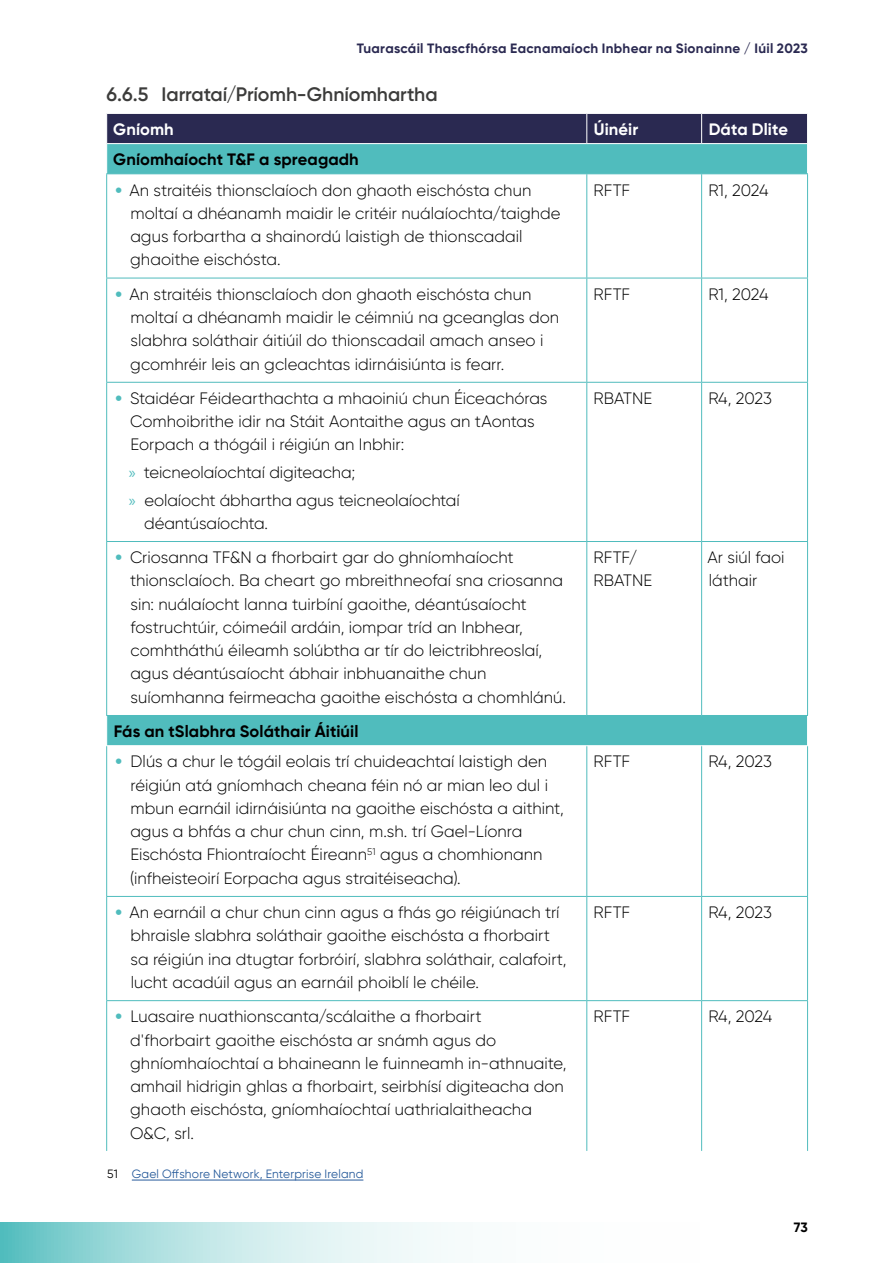
<style>
.page{position:relative;width:893px;height:1263px;background:#fff}
.page>*{position:absolute;margin:0;border:0;box-sizing:border-box;transform-origin:0 0}
.t1{font:600 19.5px "Gilroy";letter-spacing:-.005em;color:#3c3c3b}
.Cell_Body{font:300 16.5px/23.2px "Gilroy";color:#000}
.Cell_Body-2{font:700 16.5px "Gilroy";letter-spacing:.005em;color:#000}
.Cell_Body-3{font:700 16.5px "Gilroy";letter-spacing:.005em;color:#fff}
.t2{font:700 13.5px "Gilroy";letter-spacing:.02em;color:#2a2951}
.t3{font:700 13.5px "Gilroy";color:#000}
.Footnote{font:12px "Gilroy";letter-spacing:.015em;color:#275b9b}
.s1{font-weight:900;color:#50bcbd}
.s2{font-family:"Myriad Pro";font-weight:400;color:#50bcbd}
.s3{color:#000}
</style>
<div class="page">
<svg style="left:0;top:1222px;width:448px;height:41px;background:#bbe4e5"></svg>
<svg style="left:107px;top:174px;width:700px;height:571px"></svg>
<hr style="left:106px;top:278px;width:481px;height:1px;background:#50bcbd">
<hr style="left:587px;top:278px;width:115px;height:1px;background:#50bcbd">
<hr style="left:702px;top:278px;width:106px;height:1px;background:#50bcbd">
<hr style="left:106px;top:382px;width:481px;height:1px;background:#50bcbd">
<hr style="left:587px;top:382px;width:115px;height:1px;background:#50bcbd">
<hr style="left:702px;top:382px;width:106px;height:1px;background:#50bcbd">
<hr style="left:106px;top:896px;width:481px;height:1px;background:#50bcbd">
<hr style="left:587px;top:896px;width:115px;height:1px;background:#50bcbd">
<hr style="left:702px;top:896px;width:106px;height:1px;background:#50bcbd">
<hr style="left:106px;top:1000px;width:481px;height:1px;background:#50bcbd">
<hr style="left:587px;top:1000px;width:115px;height:1px;background:#50bcbd">
<hr style="left:702px;top:1000px;width:106px;height:1px;background:#50bcbd">
<hr style="left:586px;top:174px;width:1px;height:104px;background:#50bcbd">
<hr style="left:701px;top:174px;width:1px;height:104px;background:#50bcbd">
<hr style="left:586px;top:278px;width:1px;height:104px;background:#50bcbd">
<hr style="left:701px;top:278px;width:1px;height:104px;background:#50bcbd">
<hr style="left:586px;top:383px;width:1px;height:158px;background:#50bcbd">
<hr style="left:701px;top:383px;width:1px;height:158px;background:#50bcbd">
<hr style="left:586px;top:542px;width:1px;height:173px;background:#50bcbd">
<hr style="left:701px;top:542px;width:1px;height:173px;background:#50bcbd">
<hr style="left:586px;top:746px;width:1px;height:150px;background:#50bcbd">
<hr style="left:701px;top:746px;width:1px;height:150px;background:#50bcbd">
<hr style="left:586px;top:897px;width:1px;height:103px;background:#50bcbd">
<hr style="left:701px;top:897px;width:1px;height:103px;background:#50bcbd">
<hr style="left:586px;top:1001px;width:1px;height:150px;background:#50bcbd">
<hr style="left:701px;top:1001px;width:1px;height:150px;background:#50bcbd">
<hr style="left:106px;top:173px;width:481px;height:1px;background:#50bcbd">
<hr style="left:106px;top:174px;width:1px;height:104px;background:#50bcbd">
<hr style="left:587px;top:173px;width:115px;height:1px;background:#50bcbd">
<hr style="left:702px;top:173px;width:106px;height:1px;background:#50bcbd">
<hr style="left:807px;top:174px;width:1px;height:104px;background:#50bcbd">
<hr style="left:106px;top:278px;width:1px;height:104px;background:#50bcbd">
<hr style="left:807px;top:278px;width:1px;height:104px;background:#50bcbd">
<hr style="left:106px;top:383px;width:1px;height:158px;background:#50bcbd">
<hr style="left:807px;top:383px;width:1px;height:158px;background:#50bcbd">
<hr style="left:106px;top:746px;width:1px;height:150px;background:#50bcbd">
<hr style="left:807px;top:746px;width:1px;height:150px;background:#50bcbd">
<hr style="left:106px;top:897px;width:1px;height:103px;background:#50bcbd">
<hr style="left:807px;top:897px;width:1px;height:103px;background:#50bcbd">
<hr style="left:106px;top:1001px;width:1px;height:150px;background:#50bcbd">
<hr style="left:807px;top:1001px;width:1px;height:150px;background:#50bcbd">
<svg style="left:106px;top:113px;width:701px;height:60px;background:#407589"></svg>
<hr style="left:106px;top:143px;width:481px;height:1px;background:#fff">
<hr style="left:587px;top:143px;width:115px;height:1px;background:#fff">
<hr style="left:702px;top:143px;width:106px;height:1px;background:#fff">
<svg style="left:106px;top:716px;width:1px;height:29px"></svg>
<hr style="left:106px;top:541px;width:481px;height:1px;background:#50bcbd">
<hr style="left:106px;top:542px;width:1px;height:173px;background:#50bcbd">
<hr style="left:587px;top:541px;width:115px;height:1px;background:#50bcbd">
<hr style="left:702px;top:541px;width:106px;height:1px;background:#50bcbd">
<hr style="left:807px;top:542px;width:1px;height:173px;background:#50bcbd">
<hr style="left:106px;top:715px;width:481px;height:1px;background:#50bcbd">
<hr style="left:587px;top:715px;width:115px;height:1px;background:#50bcbd">
<hr style="left:702px;top:715px;width:106px;height:1px;background:#50bcbd">
<hr style="left:132px;top:1180px;width:231px;height:1px;background:#275b9b">
<p class="t2" style="left:357px;top:40px;width:453px">Tuarascáil Thascfhórsa Eacnamaíoch Inbhear na Sionainne / Iúil 2023</p>
<h4 class="t1" style="left:106px;top:82px;width:333px">6.6.5 Iarrataí/Príomh-Ghníomhartha</h4>
<p class="Cell_Body-3" style="left:113px;top:119px;width:62px">Gníomh</p>
<p class="Cell_Body-3" style="left:594px;top:119px;width:46px">Úinéir</p>
<p class="Cell_Body-3" style="left:709px;top:119px;width:81px">Dáta Dlite</p>
<p class="Cell_Body-2" style="left:113px;top:149px;width:247px">Gníomhaíocht T&amp;F a spreagadh</p>
<p class="Cell_Body" style="left:130px;top:178px;width:432px;text-indent:-15px"><span class="s1">•</span> An straitéis thionsclaíoch don ghaoth eischósta chun moltaí a dhéanamh maidir le critéir nuálaíochta/taighde agus forbartha a shainordú laistigh de thionscadail ghaoithe eischósta.</p>
<p class="Cell_Body" style="left:594px;top:178px;width:38px">RFTF</p>
<p class="Cell_Body" style="left:708px;top:178px;width:62px">R1, 2024</p>
<p class="Cell_Body" style="left:130px;top:282px;width:430px;text-indent:-15px"><span class="s1">•</span> An straitéis thionsclaíoch don ghaoth eischósta chun moltaí a dhéanamh maidir le céimniú na gceanglas don slabhra soláthair áitiúil do thionscadail amach anseo i gcomhréir leis an gcleachtas idirnáisiúnta is fearr.</p>
<p class="Cell_Body" style="left:594px;top:282px;width:38px">RFTF</p>
<p class="Cell_Body" style="left:708px;top:282px;width:62px">R1, 2024</p>
<p class="Cell_Body" style="left:130px;top:386px;width:419px;text-indent:-15px"><span class="s1">•</span> Staidéar Féidearthachta a mhaoiniú chun Éiceachóras<br>Comhoibrithe idir na Stáit Aontaithe agus an tAontas<br>Eorpach a thógáil i réigiún an Inbhir:</p>
<p class="Cell_Body" style="left:129px;top:460px;width:228px"><span class="s2">»</span> teicneolaíochtaí digiteacha;</p>
<p class="Cell_Body" style="left:144px;top:488px;width:317px;text-indent:-15px"><span class="s2">»</span> eolaíocht ábhartha agus teicneolaíochtaí déantúsaíochta.</p>
<p class="Cell_Body" style="left:594px;top:386px;width:60px">RBATNE</p>
<p class="Cell_Body" style="left:708px;top:386px;width:65px">R4, 2023</p>
<p class="Cell_Body" style="left:130px;top:546px;width:438px;text-indent:-15px"><span class="s1">•</span> Criosanna TF&amp;N a fhorbairt gar do ghníomhaíocht thionsclaíoch. Ba cheart go mbreithneofaí sna criosanna sin: nuálaíocht lanna tuirbíní gaoithe, déantúsaíocht fostruchtúir, cóimeáil ardáin, iompar tríd an Inbhear, comhtháthú éileamh solúbtha ar tír do leictribhreoslaí, agus déantúsaíocht ábhair inbhuanaithe chun suíomhanna feirmeacha gaoithe eischósta a chomhlánú.</p>
<p class="Cell_Body" style="left:594px;top:546px;width:60px">RFTF/<br>RBATNE</p>
<p class="Cell_Body" style="left:707px;top:546px;width:79px">Ar siúl faoi láthair</p>
<p class="Cell_Body-2" style="left:114px;top:721px;width:246px">Fás an tSlabhra Soláthair Áitiúil</p>
<p class="Cell_Body" style="left:130px;top:750px;width:435px;text-indent:-15px"><span class="s1">•</span> Dlús a chur le tógáil eolais trí chuideachtaí laistigh den réigiún atá gníomhach cheana féin nó ar mian leo dul i mbun earnáil idirnáisiúnta na gaoithe eischósta a aithint, agus a bhfás a chur chun cinn, m.sh. trí Gael-Líonra Eischósta Fhiontraíocht Éireann<sup>51</sup> agus a chomhionann (infheisteoirí Eorpacha agus straitéiseacha).</p>
<p class="Cell_Body" style="left:594px;top:750px;width:38px">RFTF</p>
<p class="Cell_Body" style="left:708px;top:750px;width:65px">R4, 2023</p>
<p class="Cell_Body" style="left:131px;top:900px;width:438px;text-indent:-15px"><span class="s1">•</span> An earnáil a chur chun cinn agus a fhás go réigiúnach trí bhraisle slabhra soláthair gaoithe eischósta a fhorbairt sa réigiún ina dtugtar forbróirí, slabhra soláthair, calafoirt, lucht acadúil agus an earnáil phoiblí le chéile.</p>
<p class="Cell_Body" style="left:594px;top:900px;width:38px">RFTF</p>
<p class="Cell_Body" style="left:708px;top:900px;width:65px">R4, 2023</p>
<p class="Cell_Body" style="left:130px;top:1005px;width:438px;text-indent:-15px"><span class="s1">•</span> Luasaire nuathionscanta/scálaithe a fhorbairt d'fhorbairt gaoithe eischósta ar snámh agus do ghníomhaíochtaí a bhaineann le fuinneamh in-athnuaite, amhail hidrigin ghlas a fhorbairt, seirbhísí digiteacha don ghaoth eischósta, gníomhaíochtaí uathrialaitheacha O&amp;C, srl.</p>
<p class="Cell_Body" style="left:594px;top:1005px;width:38px">RFTF</p>
<p class="Cell_Body" style="left:708px;top:1005px;width:66px">R4, 2024</p>
<p class="Footnote" style="left:107px;top:1166px;width:258px"><span class="s3">51</span> Gael Offshore Network, Enterprise Ireland</p>
<p class="t3" style="left:794px;top:1219px;width:16px">73</p>
</div>
